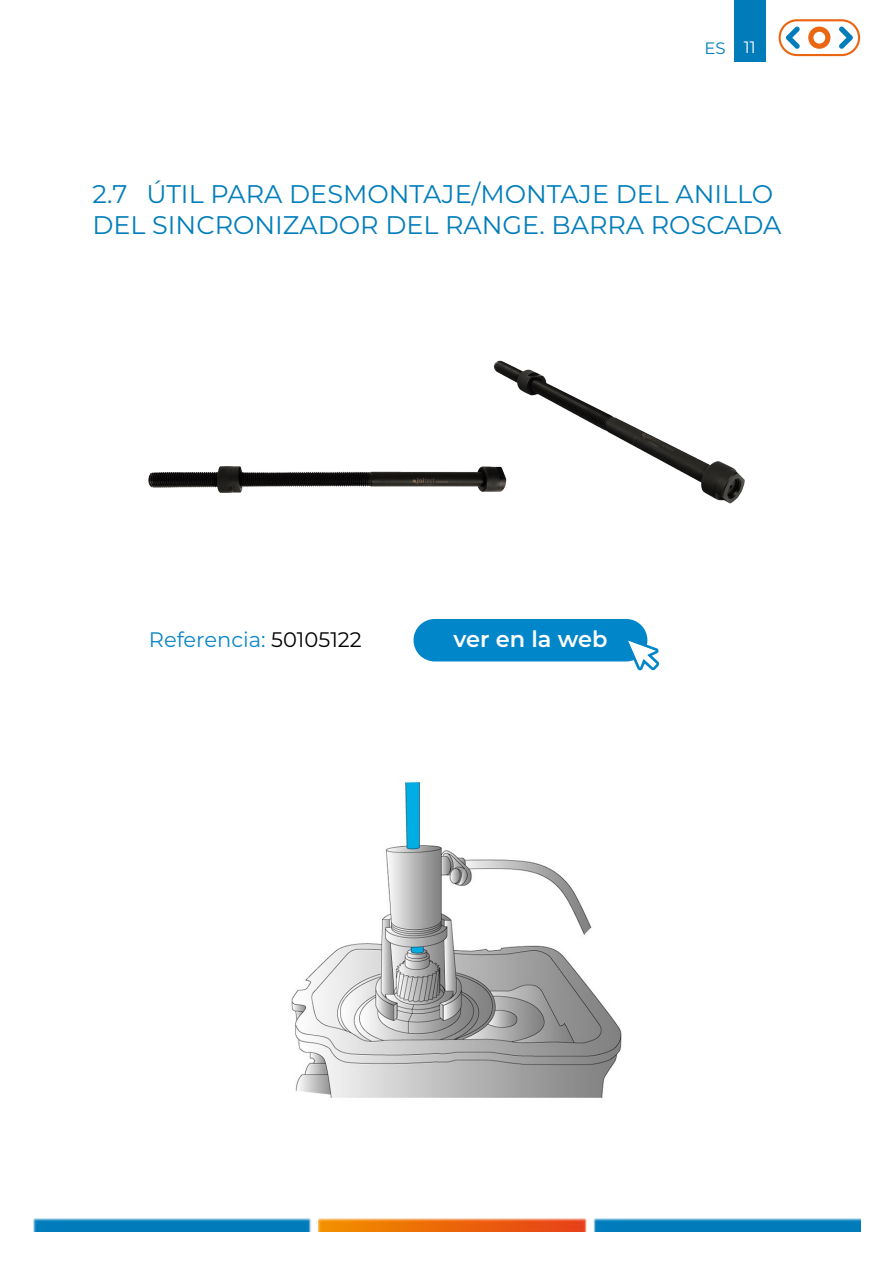
<style>
.page{position:relative;width:893px;height:1263px;background:#fff}
.page>*{position:absolute;margin:0;border:0;box-sizing:border-box;transform-origin:0 0}
.t1{font:25.5px/30.6px "Montserrat";color:#017dbb}
.t2{font:600 22.5px "Montserrat";color:#fff}
.t3{font:21px "Montserrat";color:#0b86c8}
.t4{font:16.5px "Montserrat";color:#007cba}
.s1{color:#fff}
.s2{color:#0086c9}
.s3{color:#000}
</style>
<div class="page">
<div style="left:734px;top:1px;width:31px;height:60px;background:#007cba"></div>
<img style="left:33px;top:1219px;width:827px;height:13px">
<svg style="left:779px;top:19px;width:81px;height:37px"></svg>
<img style="left:148px;top:466px;width:313px;height:27px">
<img style="left:461px;top:360px;width:284px;height:144px">
<div style="left:413px;top:619px;width:234px;height:42px;background:#0086c9;border-radius:21px"></div>
<img style="left:291px;top:781px;width:331px;height:317px">
<svg style="left:625px;top:638px;width:35px;height:33px"></svg>
<p class="t4" style="left:704px;top:37px;width:53px">ES <span class="s1">11</span></p>
<p class="t1" style="left:92px;top:178px;width:691px">2.7 ÚTIL PARA DESMONTAJE/MONTAJE DEL ANILLO<br>DEL SINCRONIZADOR DEL RANGE. BARRA ROSCADA</p>
<p class="t3" style="left:149px;top:625px;width:214px">Referencia<span class="s2">:</span> <span class="s3">50105122</span></p>
<p class="t2" style="left:453px;top:623px;width:156px">ver en la web</p>
</div>
